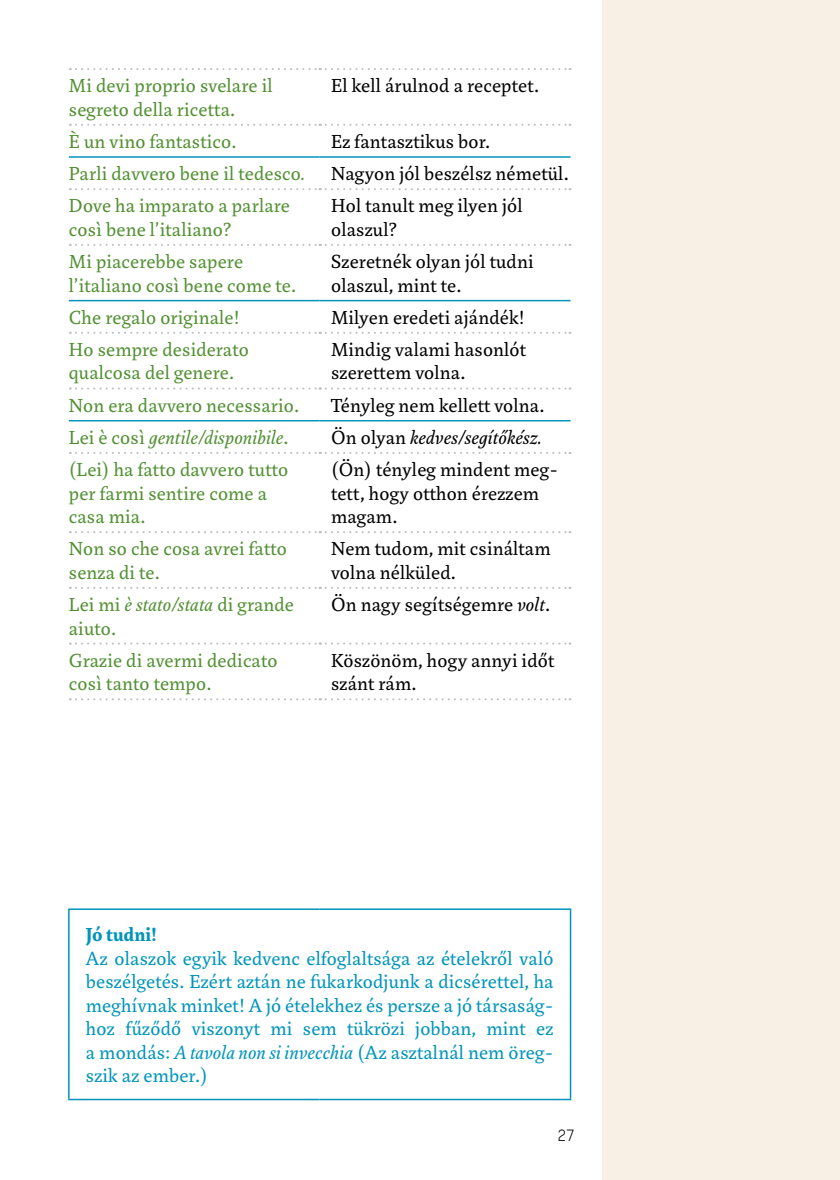
<style>
.page{position:relative;width:840px;height:1180px;background:#fff}
.page>*{position:absolute;margin:0;border:0;box-sizing:border-box;transform-origin:0 0}
.t1{font:20.4px/23.4px "Marat Pro";letter-spacing:.01em;color:#519032}
.t2{font:20.4px/23.4px "Marat Pro";letter-spacing:.01em;color:#000}
.t3{font:20.4px/23.4px "Marat Pro";letter-spacing:.01em;color:#0094bb;text-align:justify}
.t4{font:italic 20.4px "Marat Pro";letter-spacing:.01em;color:#519032}
.t5{font:italic 20.4px "Marat Pro";letter-spacing:.01em;color:#000}
.t6{font:700 20.4px "Marat Pro";letter-spacing:.01em;color:#0094bb}
.t7{font:16px "TSTARPRO";color:#000}
.s1{font-style:italic}
.s2{font-style:normal}
</style>
<div class="page">
<div style="left:602px;top:0;width:237px;height:1179px;background:#f8f0e4"></div>
<hr style="left:569px;top:909px;width:2px;height:189px;background:#0094bb">
<svg style="left:70px;top:68px;width:500px;height:2px"></svg>
<svg style="left:70px;top:387px;width:500px;height:2px"></svg>
<svg style="left:70px;top:586px;width:500px;height:2px"></svg>
<svg style="left:70px;top:642px;width:500px;height:2px"></svg>
<hr style="left:68px;top:908px;width:251px;height:1px;background:#0094bb">
<hr style="left:68px;top:909px;width:2px;height:189px;background:#0094bb">
<hr style="left:319px;top:908px;width:252px;height:1px;background:#0094bb">
<hr style="left:68px;top:1098px;width:251px;height:2px;background:#0094bb">
<hr style="left:319px;top:1098px;width:252px;height:2px;background:#0094bb">
<hr style="left:319px;top:300px;width:251px;height:1px;background:#0094bb">
<svg style="left:70px;top:244px;width:500px;height:2px"></svg>
<hr style="left:69px;top:300px;width:250px;height:1px;background:#0094bb">
<svg style="left:70px;top:332px;width:500px;height:2px"></svg>
<hr style="left:69px;top:420px;width:250px;height:1px;background:#0094bb">
<hr style="left:319px;top:420px;width:251px;height:1px;background:#0094bb">
<svg style="left:70px;top:452px;width:500px;height:2px"></svg>
<svg style="left:70px;top:531px;width:500px;height:2px"></svg>
<svg style="left:70px;top:698px;width:500px;height:2px"></svg>
<svg style="left:70px;top:188px;width:500px;height:2px"></svg>
<hr style="left:319px;top:156px;width:251px;height:2px;background:#0094bb">
<svg style="left:70px;top:124px;width:500px;height:2px"></svg>
<hr style="left:69px;top:156px;width:250px;height:2px;background:#0094bb">
<p class="t1" style="left:69px;top:74px;width:205px">Mi devi proprio svelare il segreto della ricetta.</p>
<p class="t2" style="left:331px;top:74px;width:210px">El kell árulnod a receptet.</p>
<p class="t1" style="left:69px;top:130px;width:169px">È un vino fantastico.</p>
<p class="t2" style="left:331px;top:130px;width:161px">Ez fantasztikus bor.</p>
<p class="t1" style="left:69px;top:162px;width:237px">Parli davvero bene il tedesco<span class="s1">.</span></p>
<p class="t2" style="left:331px;top:162px;width:239px">Nagyon jól beszélsz németül.</p>
<p class="t1" style="left:69px;top:194px;width:222px">Dove ha imparato a parlare così bene l’italiano?</p>
<p class="t2" style="left:331px;top:194px;width:193px">Hol tanult meg ilyen jól olaszul?</p>
<p class="t1" style="left:69px;top:250px;width:229px">Mi piacerebbe sapere l’italiano così bene come te.</p>
<p class="t2" style="left:331px;top:250px;width:204px">Szeretnék olyan jól tudni olaszul, mint te.</p>
<p class="t1" style="left:69px;top:306px;width:172px">Che regalo originale!</p>
<p class="t2" style="left:331px;top:306px;width:195px">Milyen eredeti ajándék!</p>
<p class="t1" style="left:69px;top:338px;width:181px">Ho sempre desiderato qualcosa del genere.</p>
<p class="t2" style="left:331px;top:338px;width:196px">Mindig valami hasonlót szerettem volna.</p>
<p class="t1" style="left:69px;top:394px;width:232px">Non era davvero necessario.</p>
<p class="t2" style="left:331px;top:394px;width:215px">Tényleg nem kellett volna.</p>
<p class="t4" style="left:69px;top:426px;width:221px"><span class="s2">Lei è così</span> gentile/disponibile<span class="s2">.</span></p>
<p class="t5" style="left:331px;top:426px;width:212px"><span class="s2">Ön olyan</span> kedves/segítőkész.</p>
<p class="t1" style="left:69px;top:458px;width:221px">(Lei) ha fatto davvero tutto per farmi sentire come a casa mia.</p>
<p class="t2" style="left:331px;top:458px;width:228px">(Ön) tényleg mindent meg&shy;tett, hogy otthon érezzem magam.</p>
<p class="t1" style="left:69px;top:537px;width:219px">Non so che cosa avrei fatto senza di te.</p>
<p class="t2" style="left:331px;top:537px;width:221px">Nem tudom, mit csináltam volna nélküled.</p>
<p class="t1" style="left:69px;top:593px;width:226px">Lei mi <span class="s1">è stato/stata</span> di grande aiuto.</p>
<p class="t2" style="left:331px;top:593px;width:221px">Ön nagy segítségemre <span class="s1">volt</span>.</p>
<p class="t1" style="left:69px;top:648px;width:210px">Grazie di avermi dedicato così tanto tempo.</p>
<p class="t2" style="left:331px;top:648px;width:225px">Köszönöm, hogy annyi időt szánt rám.</p>
<p class="t6" style="left:86px;top:922px;width:72px">Jó tudni!</p>
<p class="t3" style="left:86px;top:946px;width:469px">Az olaszok egyik kedvenc elfoglaltsága az ételekről való beszélgetés. Ezért aztán ne fukarkodjunk a dicsérettel, ha meghívnak minket! A jó ételekhez és persze a jó társaság&shy;hoz fűződő viszonyt mi sem tükrözi jobban, mint ez a mondás: <span class="s1">A tavola non si invecchia</span> (Az asztalnál nem öreg&shy;szik az ember.)</p>
<p class="t7" style="left:557px;top:1125px;width:18px">27</p>
</div>
